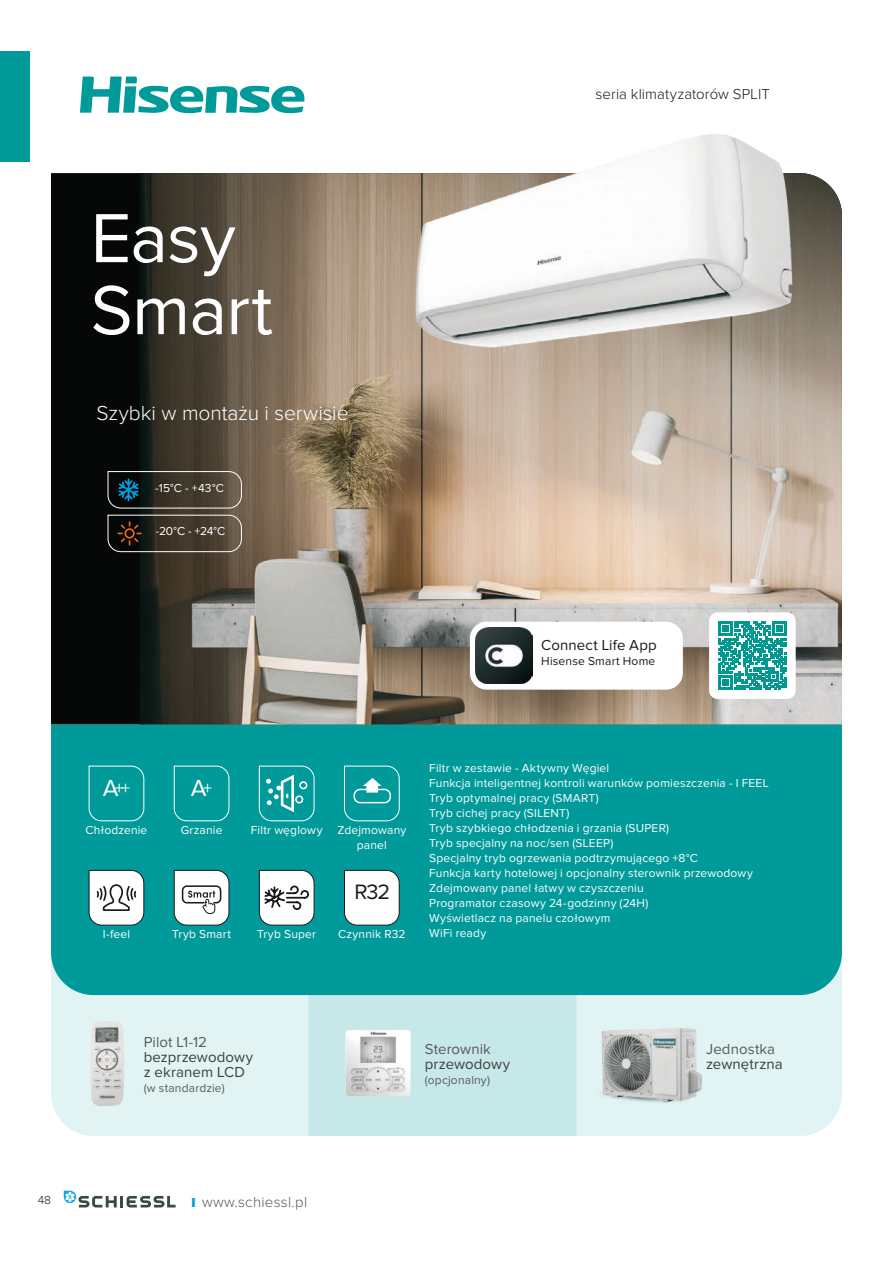
<style>
.page{position:relative;width:893px;height:1263px;background:#fff}
.page>*{position:absolute;margin:0;border:0;box-sizing:border-box;transform-origin:0 0}
.t1{font:72px/72px "Proxima Nova";letter-spacing:-.015em;color:#fff}
.t2{font:24px "Proxima Nova";color:#fff}
.t3{font:21.6px "Proxima Nova";color:#1a181c}
.t4{font:300 21px "Proxima Nova";letter-spacing:-.005em;color:#fff}
.t5{font:18px "Proxima Nova";color:#fff}
.t6{font:15px/15px "Proxima Nova";letter-spacing:.005em;color:#3e3e40}
.t7{font:15px "Proxima Nova";letter-spacing:.005em;color:#595a5b}
.t8{font:300 15px "Proxima Nova";letter-spacing:.005em;color:#1a181c}
.t9{font:300 15px "Proxima Nova";letter-spacing:.02em;color:#595a5b}
.t10{font:15px "Proxima Nova";letter-spacing:.01em;color:#1a181c}
.t11{font:12px/15px "Proxima Nova";letter-spacing:.015em;color:#fff;text-align:center}
.t12{font:12px "Proxima Nova";letter-spacing:.015em;color:#595a5b}
.t13{font:12px "Proxima Nova";letter-spacing:.015em;color:#1a181c}
.t14{font:300 12px "Proxima Nova";color:#1a181c}
.s1{font-size:24px}
.s2{font-size:18px}
.s3{font-weight:900;font-size:13.5px;color:#009ddc}
</style>
<div class="page">
<div style="left:0;top:51px;width:30px;height:111px;background:#009a9b"></div>
<svg style="left:64px;top:1191px;width:112px;height:16px"></svg>
<div style="left:576px;top:995px;width:266px;height:141px;background:#e1f3f3"></div>
<div style="left:51px;top:724px;width:791px;height:271px;background:#009a9b"></div>
<div style="left:51px;top:173px;width:89px;height:551px;background:#060707"></div>
<img style="left:140px;top:173px;width:702px;height:551px">
<svg style="left:51px;top:865px;width:525px;height:271px;background:#72c7c7"></svg>
<svg style="left:88px;top:765px;width:57px;height:56px;background:#0fa0a0"></svg>
<svg style="left:173px;top:765px;width:57px;height:56px;background:#0fa0a0"></svg>
<svg style="left:344px;top:870px;width:56px;height:56px"></svg>
<svg style="left:344px;top:765px;width:56px;height:56px;background:#1ca5a6"></svg>
<div style="left:353px;top:789px;width:38px;height:14px;border:2px solid #fff;border-radius:6px"></div>
<img style="left:390px;top:134px;width:422px;height:227px">
<svg style="left:88px;top:870px;width:57px;height:56px"></svg>
<svg style="left:107px;top:471px;width:135px;height:81px;background:#403d34"></svg>
<img style="left:343px;top:1028px;width:70px;height:70px">
<svg style="left:173px;top:870px;width:57px;height:56px"></svg>
<img style="left:88px;top:1019px;width:38px;height:88px">
<div style="left:709px;top:612px;width:87px;height:87px;background:#fff;border-radius:9px"></div>
<svg style="left:259px;top:765px;width:56px;height:56px;background:#2dabac"></svg>
<svg style="left:259px;top:870px;width:56px;height:56px"></svg>
<div style="left:470px;top:622px;width:213px;height:68px;background:#fff;border-radius:17px"></div>
<img style="left:476px;top:627px;width:56px;height:57px">
<div style="left:574px;top:1081px;width:139px;height:33px;background:#e1f3f3"></div>
<img style="left:600px;top:1028px;width:101px;height:75px">
<svg style="left:80px;top:77px;width:225px;height:36px"></svg>
<svg style="left:718px;top:621px;width:69px;height:69px"></svg>
<p class="t8" style="left:595px;top:87px;width:176px">seria klimatyzatorów SPLIT</p>
<h1 class="t1" style="left:91px;top:205px;width:184px">Easy<br>Smart</h1>
<h3 class="t4" style="left:97px;top:403px;width:253px">Szybki w montażu i serwisie</h3>
<p class="t11" style="left:155px;top:481px;width:70px">-15°C - +43°C</p>
<p class="t11" style="left:156px;top:524px;width:71px">-20°C - +24°C</p>
<p class="t10" style="left:541px;top:639px;width:117px">Connect Life App</p>
<p class="t13" style="left:541px;top:656px;width:116px">Hisense Smart Home</p>
<h3 class="t5" style="left:103px;top:780px;width:29px"><span class="s1">A</span>++</h3>
<h2 class="t2" style="left:191px;top:777px;width:23px">A<span class="s2">+</span></h2>
<p class="t11" style="left:86px;top:822px;width:63px">Chłodzenie</p>
<p class="t11" style="left:181px;top:822px;width:43px">Grzanie</p>
<p class="t11" style="left:251px;top:822px;width:73px">Filtr węglowy</p>
<p class="t11" style="left:337px;top:822px;width:70px">Zdejmowany panel</p>
<h3 class="t3" style="left:354px;top:882px;width:37px">R32</h3>
<p class="t11" style="left:103px;top:927px;width:29px">I-feel</p>
<p class="t11" style="left:172px;top:927px;width:60px">Tryb Smart</p>
<p class="t11" style="left:257px;top:927px;width:60px">Tryb Super</p>
<p class="t11" style="left:338px;top:927px;width:69px">Czynnik R32</p>
<p class="t11" style="left:429px;top:761px;width:341px;text-align:left">Filtr w zestawie - Aktywny Węgiel<br>Funkcja inteligentnej kontroli warunków pomieszczenia - I FEEL Tryb optymalnej pracy (SMART)<br>Tryb cichej pracy (SILENT)<br>Tryb szybkiego chłodzenia i grzania (SUPER)<br>Tryb specjalny na noc/sen (SLEEP)<br>Specjalny tryb ogrzewania podtrzymującego +8°C<br>Funkcja karty hotelowej i opcjonalny sterownik przewodowy Zdejmowany panel łatwy w czyszczeniu<br>Programator czasowy 24-godzinny (24H)<br>Wyświetlacz na panelu czołowym<br>WiFi ready</p>
<p class="t7" style="left:144px;top:1035px;width:65px">Pilot L1-12</p>
<p class="t6" style="left:144px;top:1050px;width:111px">bezprzewodowy z ekranem LCD</p>
<p class="t12" style="left:144px;top:1083px;width:83px">(w standardzie)</p>
<p class="t7" style="left:425px;top:1042px;width:68px">Sterownik</p>
<p class="t6" style="left:425px;top:1057px;width:87px">przewodowy</p>
<p class="t12" style="left:425px;top:1075px;width:67px">(opcjonalny)</p>
<p class="t7" style="left:706px;top:1042px;width:71px">Jednostka</p>
<p class="t6" style="left:706px;top:1057px;width:78px">zewnętrzna</p>
<p class="t14" style="left:38px;top:1195px;width:15px">48</p>
<p class="t9" style="left:191px;top:1195px;width:117px"><span class="s3">I</span> www.schiessl.pl</p>
</div>
